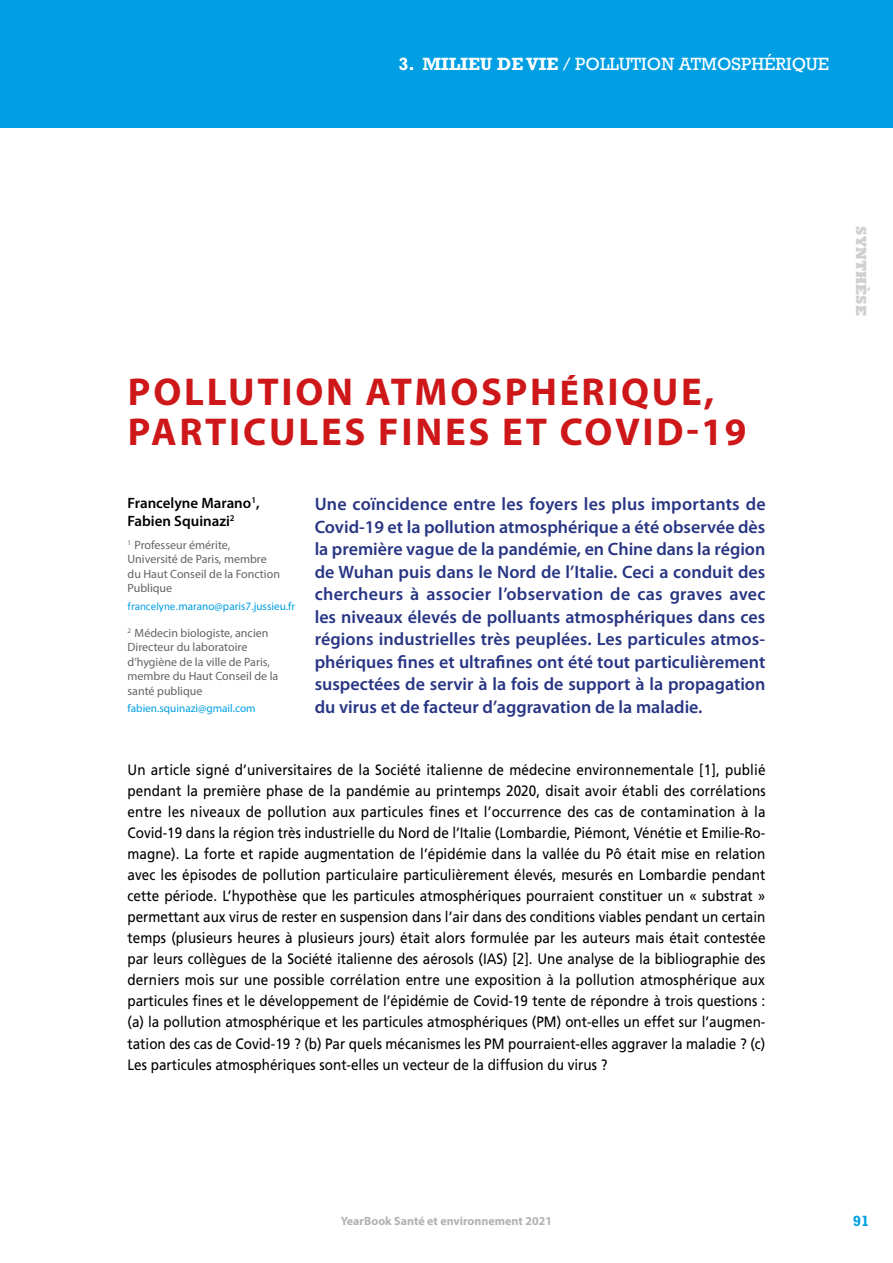
<style>
.page{position:relative;width:893px;height:1263px;background:#fff}
.page>*{position:absolute;margin:0;border:0;box-sizing:border-box;transform-origin:0 0}
.t1{font:700 39px/40.5px "Myriad Pro";letter-spacing:.07em;color:#cd1719}
.t2{font:600 18px/22.5px "Myriad Pro";color:#283583;text-align:justify}
.t3{font:18px "Rockwell Std";color:#fff}
.t4{font:15px/21px "Frutiger LT Std";color:#000;text-align:justify;scale:.9 1}
.t5{font:600 15px/18px "Myriad Pro";color:#000}
.t6{font:800 15px "Rockwell Std";color:#d0d0d0}
.t7{font:700 15px "Rockwell Std";color:#009fe3}
.t8{font:12px/14.4px "Myriad Pro";color:#646363}
.t9{font:700 12px "Myriad Pro";color:#b3b2b2}
.t10{font:11.25px "Myriad Pro";color:#009fe3}
.s1{font-weight:700}
.s2{font-size:36px}
.s3{font-family:"Calibri"}
</style>
<div class="page">
<div style="left:0;top:0;width:893px;height:128px;background:#009fe3"></div>
<p class="t3" style="left:399px;top:53px;width:432px"><span class="s1">3. MILIEU DE VIE</span> / POLLUTION ATMOSPHÉRIQUE</p>
<h1 class="t1" style="left:128px;top:370px;width:620px">POLLUTION ATMOSPH<span class="s2">É</span>RIQUE,<br>PARTICULES FINES ET COVID-19</h1>
<p class="t5" style="left:128px;top:494px;width:134px">Francelyne Marano<sup>1</sup>,<br>Fabien Squinazi<sup>2</sup></p>
<p class="t8" style="left:128px;top:537px;width:154px"><sup>1</sup> Professeur émérite,<br>Université de Paris, membre du Haut Conseil de la Fonction<br>Publique</p>
<p class="t10" style="left:128px;top:599px;width:169px"><span class="s3">francelyne.</span>marano@paris7.jussieu.fr</p>
<p class="t8" style="left:128px;top:625px;width:152px"><sup>2</sup> Médecin biologiste, ancien<br>Directeur du laboratoire d’hygiène de la ville de Paris, membre du Haut Conseil de la santé publique</p>
<p class="t10" style="left:128px;top:701px;width:130px">fabien.squinazi@gmail.com</p>
<p class="t2" style="left:315px;top:493px;width:452px">Une coïncidence entre les foyers les plus importants de Covid-19 et la pollution atmosphérique a été observée dès la première vague de la pandémie, en Chine dans la région de Wuhan puis dans le Nord de l’Italie. Ceci a conduit des chercheurs à associer l’observation de cas graves avec les niveaux élevés de polluants atmosphériques dans ces régions industrielles très peuplées. Les particules atmos&shy;phériques fines et ultrafines ont été tout particulièrement suspectées de servir à la fois de support à la propagation du virus et de facteur d’aggravation de la maladie.</p>
<p class="t4" style="left:128px;top:760px;width:711px">Un article signé d’universitaires de la Société italienne de médecine environnementale [1], publié pendant la première phase de la pandémie au printemps 2020, disait avoir établi des corrélations entre les niveaux de pollution aux particules fines et l’occurrence des cas de contamination à la Covid-19 dans la région très industrielle du Nord de l’Italie (Lombardie, Piémont, Vénétie et Emilie-Ro&shy;magne). La forte et rapide augmentation de l’épidémie dans la vallée du Pô était mise en relation avec les épisodes de pollution particulaire particulièrement élevés, mesurés en Lombardie pendant cette période. L’hypothèse que les particules atmosphériques pourraient constituer un « substrat » permettant aux virus de rester en suspension dans l’air dans des conditions viables pendant un certain temps (plusieurs heures à plusieurs jours) était alors formulée par les auteurs mais était contestée par leurs collègues de la Société italienne des aérosols (IAS) [2]. Une analyse de la bibliographie des derniers mois sur une possible corrélation entre une exposition à la pollution atmosphérique aux particules fines et le développement de l’épidémie de Covid-19 tente de répondre à trois questions : (a) la pollution atmosphérique et les particules atmosphériques (PM) ont-elles un effet sur l’augmen&shy;tation des cas de Covid-19 ? (b) Par quels mécanismes les PM pourraient-elles aggraver la maladie ? (c)<br>Les particules atmosphériques sont-elles un vecteur de la diffusion du virus ?</p>
<p class="t9" style="left:341px;top:1213px;width:213px">YearBook Santé et environnement 2021</p>
<p class="t6" style="left:870px;top:226px;width:91px;rotate:90deg">SYNTHÈSE</p>
<p class="t7" style="left:853px;top:1211px;width:18px">91</p>
</div>
